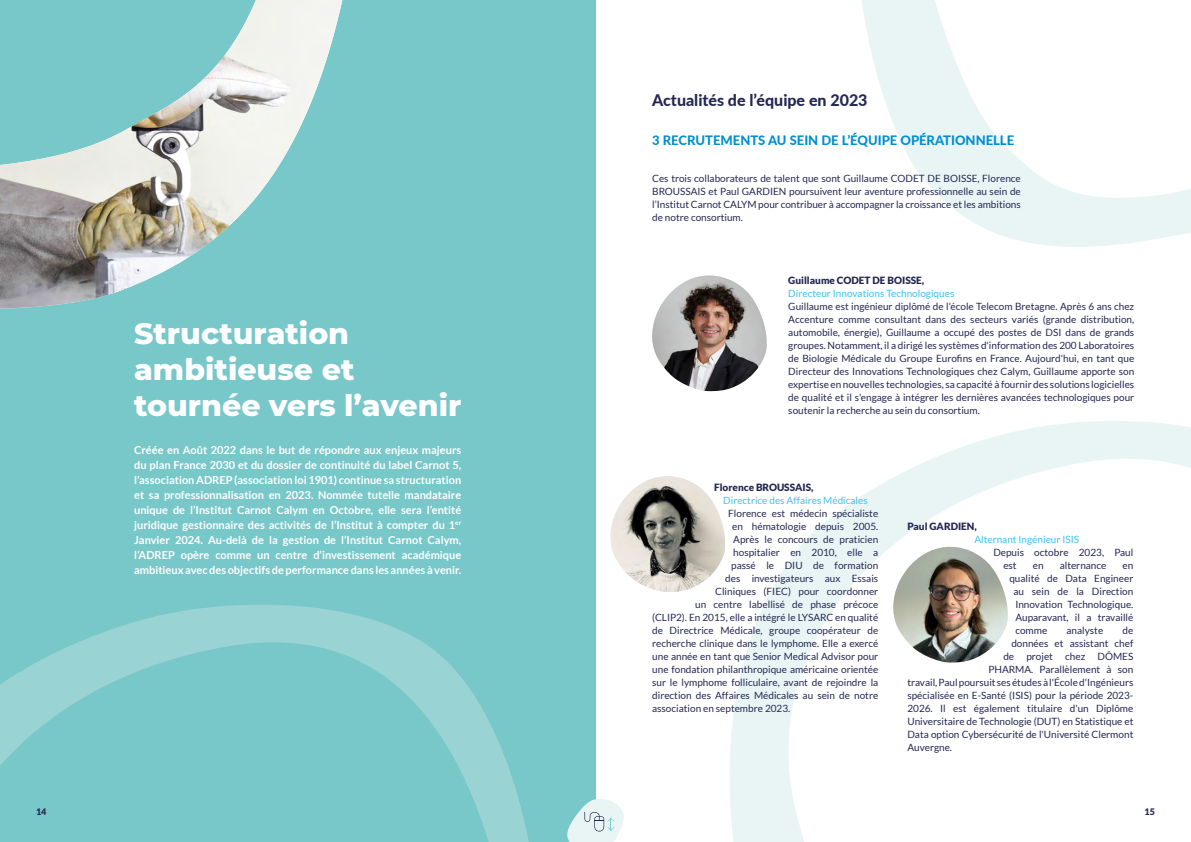
<style>
.page{position:relative;width:1191px;height:842px;background:#fff}
.page>*{position:absolute;margin:0;border:0;box-sizing:border-box;transform-origin:0 0}
.t1{font:800 30px/36px "Montserrat";color:#fff}
.t2{font:800 16px "Lato";color:#242753}
.t3{font:800 13px "Lato";color:#008fcf}
.t4{font:700 11px/15px "Lato";color:#fff;text-align:justify}
.t5{font:10px/13px "Lato";color:#242753;text-align:justify}
.t6{font:10px "Lato";color:#41c0f0}
.t7{font:900 10px "Lato";color:#242753}
.t8{font:900 9px "Lato";color:#242753}
</style>
<div class="page">
<div style="left:0;top:0;width:595px;height:842px;background:#78c7c9"></div>
<svg style="left:0;top:604px;width:529px;height:238px"></svg>
<svg style="left:730px;top:421px;width:461px;height:421px"></svg>
<svg style="left:862px;top:0;width:329px;height:247px"></svg>
<img style="left:610px;top:476px;width:115px;height:116px">
<img style="left:652px;top:275px;width:114px;height:116px">
<svg style="left:884px;top:540px;width:125px;height:123px"></svg>
<img style="left:892px;top:547px;width:115px;height:116px">
<img style="left:0;top:0;width:342px;height:309px">
<svg style="left:567px;top:799px;width:57px;height:43px"></svg>
<h1 class="t1" style="left:134px;top:313px;width:329px">Structuration ambitieuse et tournée vers l’avenir</h1>
<p class="t4" style="left:134px;top:442px;width:329px">Créée en Août 2022 dans le but de répondre aux enjeux majeurs du plan France 2030 et du dossier de continuité du label Carnot 5, l’association ADREP (association loi 1901) continue sa structuration et sa professionnalisation en 2023. Nommée tutelle mandataire unique de l’Institut Carnot Calym en Octobre, elle sera l’entité juridique gestionnaire des activités de l’Institut à compter du 1<sup>er </sup>Janvier 2024. Au-delà de la gestion de l’Institut Carnot Calym, l’ADREP opère comme un centre d’investissement académique ambitieux avec des objectifs de performance dans les années à venir.</p>
<h2 class="t2" style="left:652px;top:88px;width:217px">Actualités de l’équipe en 2023</h2>
<h3 class="t3" style="left:652px;top:131px;width:363px">3 RECRUTEMENTS AU SEIN DE L’ÉQUIPE OPÉRATIONNELLE</h3>
<p class="t5" style="left:652px;top:172px;width:370px">Ces trois collaborateurs de talent que sont Guillaume CODET DE BOISSE, Florence BROUSSAIS et Paul GARDIEN poursuivent leur aventure professionnelle au sein de l’Institut Carnot CALYM pour contribuer à accompagner la croissance et les ambitions de notre consortium.</p>
<p class="t7" style="left:788px;top:274px;width:137px">Guillaume CODET DE BOISSE,</p>
<p class="t6" style="left:788px;top:288px;width:167px">Directeur Innovations Technologiques</p>
<p class="t5" style="left:788px;top:300px;width:347px">Guillaume est ingénieur diplômé de l'école Telecom Bretagne. Après 6 ans chez Accenture comme consultant dans des secteurs variés (grande distribution, automobile, énergie), Guillaume a occupé des postes de DSI dans de grands groupes. Notamment, il a dirigé les systèmes d'information des 200 Laboratoires de Biologie Médicale du Groupe Eurofins en France. Aujourd'hui, en tant que Directeur des Innovations Technologiques chez Calym, Guillaume apporte son expertise en nouvelles technologies, sa capacité à fournir des solutions logicielles de qualité et il s'engage à intégrer les dernières avancées technologiques pour soutenir la recherche au sein du consortium.</p>
<p class="t7" style="left:714px;top:482px;width:101px">Florence BROUSSAIS,</p>
<p class="t6" style="left:723px;top:495px;width:146px">Directrice des Affaires Médicales</p>
<p class="t5" style="left:728px;top:507px;width:152px">Florence est médecin spécialiste</p>
<p class="t5" style="left:732px;top:520px;width:147px">en hématologie depuis 2005.</p>
<p class="t5" style="left:733px;top:533px;width:147px">Après le concours de praticien</p>
<p class="t5" style="left:733px;top:546px;width:147px">hospitalier en 2010, elle a</p>
<p class="t5" style="left:731px;top:559px;width:148px">passé le DIU de formation</p>
<p class="t5" style="left:725px;top:572px;width:154px">des investigateurs aux Essais</p>
<p class="t5" style="left:715px;top:585px;width:165px">Cliniques (FIEC) pour coordonner</p>
<p class="t5" style="left:695px;top:598px;width:184px">un centre labellisé de phase précoce</p>
<p class="t5" style="left:652px;top:611px;width:228px">(CLIP2). En 2015, elle a intégré le LYSARC en qualité</p>
<p class="t5" style="left:652px;top:624px;width:228px">de Directrice Médicale, groupe coopérateur de</p>
<p class="t5" style="left:652px;top:637px;width:228px">recherche clinique dans le lymphome. Elle a exercé</p>
<p class="t5" style="left:652px;top:650px;width:227px">une année en tant que Senior Medical Advisor pour</p>
<p class="t5" style="left:652px;top:663px;width:228px">une fondation philanthropique américaine orientée</p>
<p class="t5" style="left:652px;top:676px;width:227px">sur le lymphome folliculaire, avant de rejoindre la</p>
<p class="t5" style="left:652px;top:689px;width:228px">direction des Affaires Médicales au sein de notre</p>
<p class="t5" style="left:652px;top:702px;width:140px">association en septembre 2023.</p>
<p class="t7" style="left:907px;top:521px;width:71px">Paul GARDIEN,</p>
<p class="t6" style="left:974px;top:534px;width:106px">Alternant Ingénieur ISIS</p>
<p class="t5" style="left:1003px;top:546px;width:131px;text-indent:-10px">Depuis octobre 2023, Paul est</p>
<p class="t5" style="left:1032px;top:559px;width:12px">en</p>
<p class="t5" style="left:1059px;top:559px;width:48px">alternance</p>
<p class="t5" style="left:1122px;top:559px;width:12px">en</p>
<p class="t5" style="left:1009px;top:572px;width:126px">qualité de Data Engineer</p>
<p class="t5" style="left:1013px;top:585px;width:121px">au sein de la Direction</p>
<p class="t5" style="left:1015px;top:598px;width:120px">Innovation Technologique.</p>
<p class="t5" style="left:1015px;top:611px;width:120px">Auparavant, il a travaillé</p>
<p class="t5" style="left:1015px;top:624px;width:33px">comme</p>
<p class="t5" style="left:1066px;top:624px;width:38px">analyste</p>
<p class="t5" style="left:1122px;top:624px;width:12px">de</p>
<p class="t5" style="left:1011px;top:637px;width:123px">données et assistant chef</p>
<p class="t5" style="left:1003px;top:650px;width:131px">de projet chez DÔMES</p>
<p class="t5" style="left:988px;top:663px;width:146px">PHARMA. Parallèlement à son</p>
<p class="t5" style="left:907px;top:676px;width:227px">travail, Paul poursuit ses études à l'École d'Ingénieurs</p>
<p class="t5" style="left:907px;top:689px;width:227px">spécialisée en E-Santé (ISIS) pour la période 2023-</p>
<p class="t5" style="left:907px;top:702px;width:227px">2026. Il est également titulaire d'un Diplôme</p>
<p class="t5" style="left:907px;top:715px;width:227px">Universitaire de Technologie (DUT) en Statistique et</p>
<p class="t5" style="left:907px;top:728px;width:227px">Data option Cybersécurité de l'Université Clermont</p>
<p class="t5" style="left:907px;top:741px;width:46px">Auvergne.</p>
<p class="t8" style="left:36px;top:807px;width:12px">14</p>
<p class="t8" style="left:1144px;top:807px;width:12px">15</p>
</div>
